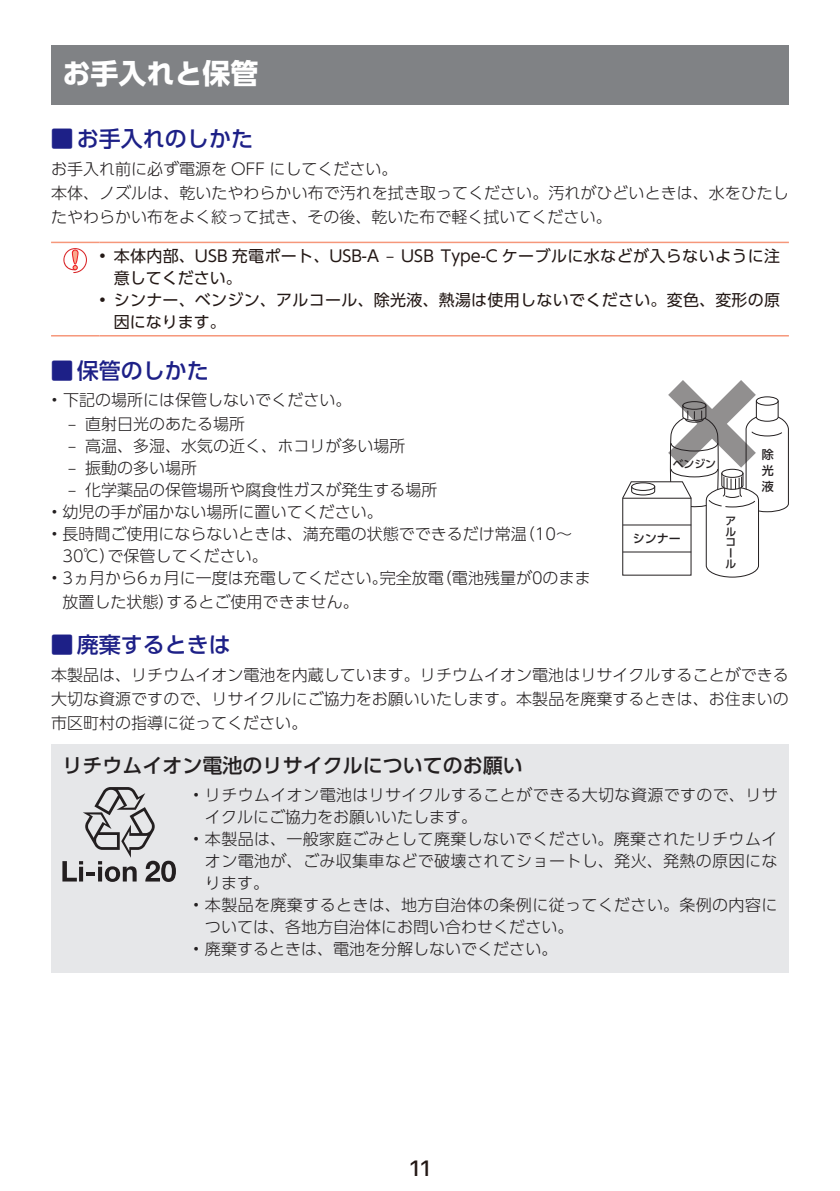
<style>
.page{position:relative;width:840px;height:1191px;background:#fff}
.page>*{position:absolute;margin:0;border:0;box-sizing:border-box;transform-origin:0 0}
.t1{font:700 28px "UD Shin Go Pro";color:#fff}
.t2{font:500 22px "UD Shin Go Pro";color:#1d2087}
.t3{font:500 22px "SF Pro Text";color:#231815}
.t4{font:500 20px "UD Shin Go Pro";color:#231f20}
.t5{font:300 16px/24px "UD Shin Go Pro";color:#231f20}
.t6{font:300 16px/22px "UD Shin Go Pro";letter-spacing:.025em;color:#231f20}
.t7{font:16px/22px "UD Shin Go Pro";letter-spacing:.02em;color:#231815}
.t8{font:500 12px/16px "UD Shin Go Pro";color:#231f20;text-align:justify}
.t9{font:500 10.8px/10.8px "UD Shin Go Pro";color:#231f20}
.s1{font-family:"UD Shin Go Pr 6 N";font-weight:300}
</style>
<div class="page">
<div style="left:51px;top:45px;width:737px;height:60px;background:#808285"></div>
<hr style="left:51px;top:242px;width:48px;height:1px;background:#f6977a">
<hr style="left:99px;top:242px;width:689px;height:1px;background:#f6977a">
<hr style="left:51px;top:335px;width:48px;height:1px;background:#f6977a">
<hr style="left:99px;top:335px;width:689px;height:1px;background:#f6977a">
<svg style="left:63px;top:248px;width:24px;height:25px"></svg>
<div style="left:51px;top:744px;width:737px;height:229px;background:#e6e7e9"></div>
<svg style="left:62px;top:787px;width:114px;height:95px"></svg>
<svg style="left:622px;top:380px;width:166px;height:197px"></svg>
<h1 class="t1" style="left:62px;top:51px;width:197px">お手入れと保管</h1>
<h2 class="t2" style="left:51px;top:121px;width:203px"><span class="s1">⹅</span> お手入れのしかた</h2>
<p class="t5" style="left:51px;top:156px;width:739px">お手入れ前に必ず電源を OFF にしてください。<br>本体、ノズルは、乾いたやわらかい布で汚れを拭き取ってください。汚れがひどいときは、水をひたしたやわらかい布をよく絞って拭き、その後、乾いた布で軽く拭いてください。</p>
<p class="t7" style="left:114px;top:245px;width:667px;text-indent:-14px">• 本体内部、USB 充電ポート、USB-A – USB Type-C ケーブルに水などが入らないように注意してください。</p>
<p class="t7" style="left:114px;top:289px;width:667px;text-indent:-14px">• シンナー、ベンジン、アルコール、除光液、熱湯は使用しないでください。変色、変形の原因になります。</p>
<h2 class="t2" style="left:51px;top:352px;width:159px"><span class="s1">⹅</span> 保管のしかた</h2>
<p class="t5" style="left:51px;top:388px;width:301px">• 下記の場所には保管しないでください。</p>
<p class="t5" style="left:68px;top:412px;width:179px">– 直射日光のあたる場所</p>
<p class="t5" style="left:68px;top:434px;width:339px">– 高温、多湿、水気の近く、ホコリが多い場所</p>
<p class="t5" style="left:68px;top:456px;width:131px">– 振動の多い場所</p>
<p class="t5" style="left:68px;top:478px;width:371px">– 化学薬品の保管場所や腐食性ガスが発生する場所</p>
<p class="t5" style="left:51px;top:500px;width:333px">• 幼児の手が届かない場所に置いてください。</p>
<p class="t5" style="left:62px;top:523px;width:511px;line-height:22px;text-indent:-11px">• 長時間ご使用にならないときは、満充電の状態でできるだけ常温（10～<br>30℃）で保管してください。</p>
<p class="t5" style="left:62px;top:566px;width:529px;text-indent:-11px">• 3ヵ月から6ヵ月に一度は充電してください。完全放電（電池残量が0のまま放置した状態）するとご使用できません。</p>
<h2 class="t2" style="left:51px;top:627px;width:181px"><span class="s1">⹅</span> 廃棄するときは</h2>
<p class="t5" style="left:51px;top:662px;width:739px;text-align:justify">本製品は、リチウムイオン電池を内蔵しています。リチウムイオン電池はリサイクルすることができる大切な資源ですので、リサイクルにご協力をお願いいたします。本製品を廃棄するときは、お住まいの市区町村の指導に従ってください。</p>
<p class="t4" style="left:62px;top:749px;width:461px">リチウムイオン電池のリサイクルについてのお願い</p>
<p class="t6" style="left:205px;top:783px;width:574px;text-indent:-12px">• リチウムイオン電池はリサイクルすることができる大切な資源ですので、リサイクルにご協力をお願いいたします。</p>
<p class="t5" style="left:205px;top:827px;width:573px;line-height:22px;text-align:justify;text-indent:-12px">• 本製品は、一般家庭ごみとして廃棄しないでください。廃棄されたリチウムイオン電池が、ごみ収集車などで破壊されてショートし、発火、発熱の原因になります。</p>
<p class="t6" style="left:205px;top:893px;width:573px;text-indent:-12px">• 本製品を廃棄するときは、地方自治体の条例に従ってください。条例の内容については、各地方自治体にお問い合わせください。</p>
<p class="t5" style="left:193px;top:936px;width:365px">• 廃棄するときは、電池を分解しないでください。</p>
<p class="t9" style="left:672px;top:458px;width:45px">ベンジン</p>
<p class="t8" style="left:761px;top:445px;width:13px">除光液</p>
<p class="t9" style="left:725px;top:515px;width:12px">アルコール</p>
<p class="t8" style="left:632px;top:530px;width:49px">シンナー</p>
<h2 class="t3" style="left:409px;top:1155px;width:23px">11</h2>
</div>
